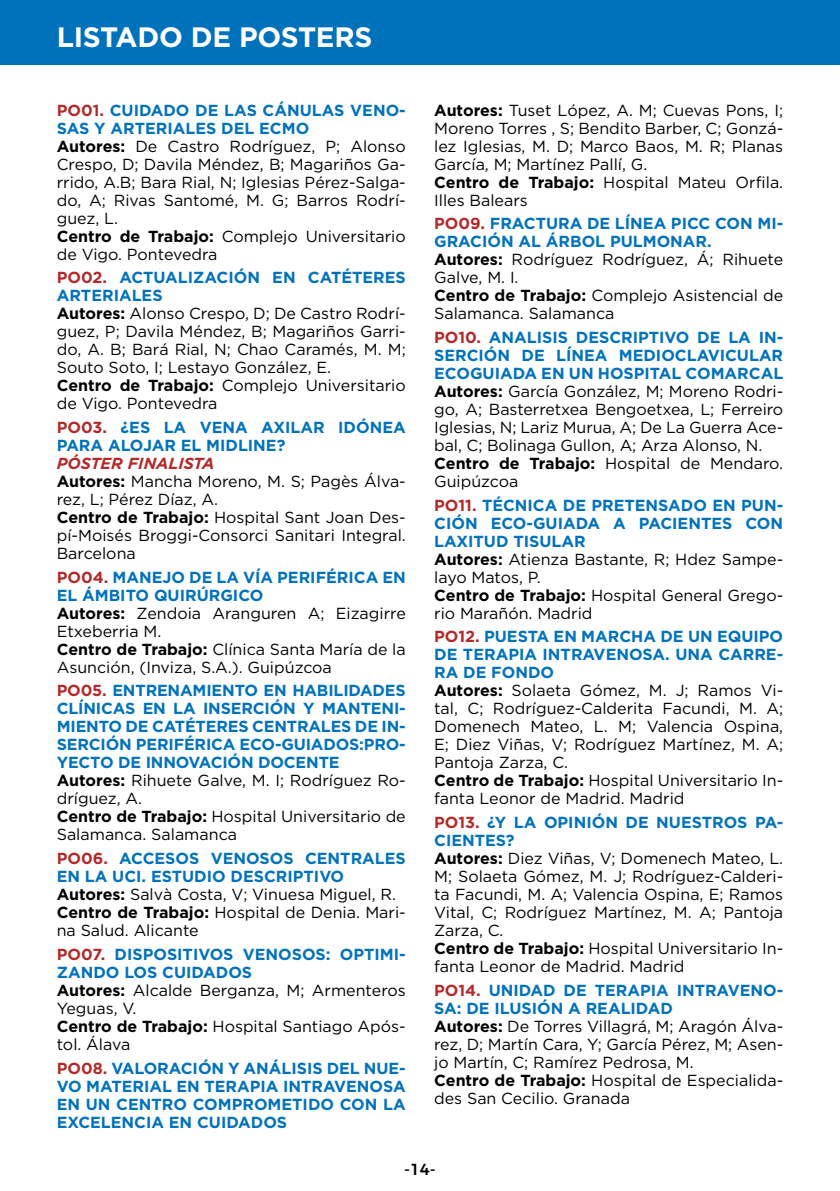
<style>
.page{position:relative;width:840px;height:1191px;background:#fff}
.page>*{position:absolute;margin:0;border:0;box-sizing:border-box;transform-origin:0 0}
.t1{font:700 28px "Gotham HTF";letter-spacing:-.01em;color:#fff}
.t2{font:16px/18px "Gotham HTF";color:#000}
.t3{font:700 16px/18px "Gotham HTF";letter-spacing:-.01em;color:#0072bb}
.t4{font:500 16px "Montserrat";color:#000}
.s1{font-weight:700;color:#b22a2a}
.s2{font-weight:700;color:#0072bb}
.s3{font-weight:700}
.s4{color:#b22a2a}
.s5{font-weight:700;font-style:italic;color:#b22a2a}
.s6{color:#000}
.s7{font-weight:400;color:#000}
</style>
<div class="page">
<div style="left:0;top:0;width:839px;height:64px;background:#0072bb"></div>
<h1 class="t1" style="left:57px;top:20px;width:317px">LISTADO DE POSTERS</h1>
<p class="t2" style="left:57px;top:101px;width:350px"><span class="s1">PO01.</span> <span class="s2">CUIDADO DE LAS CÁNULAS VENO-SAS Y ARTERIALES DEL ECMO<br></span><span class="s3">Autores:</span> De Castro Rodríguez, P; Alonso Crespo, D; Davila Méndez, B; Magariños Ga&shy;rrido, A.B; Bara Rial, N; Iglesias Pérez-Salga&shy;do, A; Rivas Santomé, M. G; Barros Rodrí&shy;guez, L.<br><span class="s3">Centro de Trabajo:</span> Complejo Universitario de Vigo. Pontevedra</p>
<p class="t2" style="left:57px;top:268px;width:350px"><span class="s1">PO02.</span> <span class="s2">ACTUALIZACIÓN EN CATÉTERES ARTERIALES<br></span><span class="s3">Autores:</span> Alonso Crespo, D; De Castro Rodrí&shy;guez, P; Davila Méndez, B; Magariños Garri&shy;do, A. B; Bará Rial, N; Chao Caramés, M. M; Souto Soto, I; Lestayo González, E.<br><span class="s3">Centro de Trabajo:</span> Complejo Universitario de Vigo. Pontevedra</p>
<p class="t3" style="left:57px;top:418px;width:350px"><span class="s4">PO03.</span> ¿ES LA VENA AXILAR IDÓNEA<br>PARA ALOJAR EL MIDLINE?</p>
<p class="t2" style="left:57px;top:454px;width:350px"><span class="s5">PÓSTER FINALISTA<br></span><span class="s3">Autores:</span> Mancha Moreno, M. S; Pagès Álva&shy;rez, L; Pérez Díaz, A.<br><span class="s3">Centro de Trabajo:</span> Hospital Sant Joan Des&shy;pí-Moisés Broggi-Consorci Sanitari Integral.<br>Barcelona</p>
<p class="t2" style="left:57px;top:568px;width:350px"><span class="s1">PO04.</span> <span class="s2">MANEJO DE LA VÍA PERIFÉRICA EN<br>EL ÁMBITO QUIRÚRGICO<br></span><span class="s3">Autores:</span> Zendoia Aranguren A; Eizagirre<br>Etxeberria M.<br><span class="s3">Centro de Trabajo:</span> Clínica Santa María de la<br>Asunción, (Inviza, S.A.). Guipúzcoa</p>
<p class="t3" style="left:57px;top:681px;width:350px"><span class="s4">PO05.</span> ENTRENAMIENTO EN HABILIDADES CLÍNICAS EN LA INSERCIÓN Y MANTENI-MIENTO DE CATÉTERES CENTRALES DE IN-SERCIÓN PERIFÉRICA ECO-GUIADOS:PRO-YECTO DE INNOVACIÓN DOCENTE <span class="s6">Autores:</span> <span class="s7">Rihuete Galve, M. I; Rodríguez Ro&shy;dríguez, A.<br></span><span class="s6">Centro de Trabajo:</span> <span class="s7">Hospital Universitario de Salamanca. Salamanca</span></p>
<p class="t2" style="left:57px;top:849px;width:350px"><span class="s1">PO06.</span> <span class="s2">ACCESOS VENOSOS CENTRALES EN LA UCI. ESTUDIO DESCRIPTIVO </span><span class="s3">Autores:</span> Salvà Costa, V; Vinuesa Miguel, R.<br><span class="s3">Centro de Trabajo:</span> Hospital de Denia. Mari&shy;na Salud. Alicante</p>
<p class="t2" style="left:57px;top:945px;width:350px"><span class="s1">PO07.</span> <span class="s2">DISPOSITIVOS VENOSOS: OPTIMI-<br>ZANDO LOS CUIDADOS<br></span><span class="s3">Autores:</span> Alcalde Berganza, M; Armenteros<br>Yeguas, V.<br><span class="s3">Centro de Trabajo:</span> Hospital Santiago Após&shy;tol. Álava</p>
<p class="t3" style="left:57px;top:1058px;width:350px;text-align:justify"><span class="s4">PO08.</span> VALORACIÓN Y ANÁLISIS DEL NUE-VO MATERIAL EN TERAPIA INTRAVENOSA EN UN CENTRO COMPROMETIDO CON LA EXCELENCIA EN CUIDADOS</p>
<p class="t2" style="left:434px;top:101px;width:350px"><span class="s3">Autores:</span> Tuset López, A. M; Cuevas Pons, I; Moreno Torres , S; Bendito Barber, C; Gonzá&shy;lez Iglesias, M. D; Marco Baos, M. R; Planas García, M; Martínez Pallí, G.<br><span class="s3">Centro de Trabajo:</span> Hospital Mateu Orfila.<br>Illes Balears</p>
<p class="t2" style="left:434px;top:214px;width:350px"><span class="s1">PO09.</span> <span class="s2">FRACTURA DE LÍNEA PICC CON MI-<br>GRACIÓN AL ÁRBOL PULMONAR.<br></span><span class="s3">Autores:</span> Rodríguez Rodríguez, Á; Rihuete<br>Galve, M. I.<br><span class="s3">Centro de Trabajo:</span> Complejo Asistencial de<br>Salamanca. Salamanca</p>
<p class="t2" style="left:434px;top:328px;width:350px"><span class="s1">PO10.</span> <span class="s2">ANALISIS DESCRIPTIVO DE LA IN-SERCIÓN DE LÍNEA MEDIOCLAVICULAR ECOGUIADA EN UN HOSPITAL COMARCAL </span><span class="s3">Autores:</span> García González, M; Moreno Rodri&shy;go, A; Basterretxea Bengoetxea, L; Ferreiro Iglesias, N; Lariz Murua, A; De La Guerra Ace&shy;bal, C; Bolinaga Gullon, A; Arza Alonso, N.<br><span class="s3">Centro de Trabajo:</span> Hospital de Mendaro.<br>Guipúzcoa</p>
<p class="t2" style="left:434px;top:496px;width:350px"><span class="s1">PO11.</span> <span class="s2">TÉCNICA DE PRETENSADO EN PUN-<br>CIÓN ECO-GUIADA A PACIENTES CON<br>LAXITUD TISULAR<br></span><span class="s3">Autores:</span> Atienza Bastante, R; Hdez Sampe&shy;layo Matos, P.<br><span class="s3">Centro de Trabajo:</span> Hospital General Grego&shy;rio Marañón. Madrid</p>
<p class="t2" style="left:434px;top:627px;width:350px"><span class="s1">PO12.</span> <span class="s2">PUESTA EN MARCHA DE UN EQUIPO DE TERAPIA INTRAVENOSA. UNA CARRE-RA DE FONDO<br></span><span class="s3">Autores:</span> Solaeta Gómez, M. J; Ramos Vi&shy;tal, C; Rodríguez-Calderita Facundi, M. A; Domenech Mateo, L. M; Valencia Ospina, E; Diez Viñas, V; Rodríguez Martínez, M. A; Pantoja Zarza, C.<br><span class="s3">Centro de Trabajo:</span> Hospital Universitario In&shy;fanta Leonor de Madrid. Madrid</p>
<p class="t2" style="left:434px;top:813px;width:350px"><span class="s1">PO13.</span> <span class="s2">¿Y LA OPINIÓN DE NUESTROS PA-CIENTES?<br></span><span class="s3">Autores:</span> Diez Viñas, V; Domenech Mateo, L.<br>M; Solaeta Gómez, M. J; Rodríguez-Calderi&shy;ta Facundi, M. A; Valencia Ospina, E; Ramos Vital, C; Rodríguez Martínez, M. A; Pantoja Zarza, C.<br><span class="s3">Centro de Trabajo:</span> Hospital Universitario In&shy;fanta Leonor de Madrid. Madrid</p>
<p class="t2" style="left:434px;top:981px;width:350px"><span class="s1">PO14.</span> <span class="s2">UNIDAD DE TERAPIA INTRAVENO-SA: DE ILUSIÓN A REALIDAD<br></span><span class="s3">Autores:</span> De Torres Villagrá, M; Aragón Álva&shy;rez, D; Martín Cara, Y; García Pérez, M; Asen&shy;jo Martín, C; Ramírez Pedrosa, M.<br><span class="s3">Centro de Trabajo:</span> Hospital de Especialida&shy;des San Cecilio. Granada</p>
<p class="t4" style="left:404px;top:1156px;width:33px">-14-</p>
</div>
